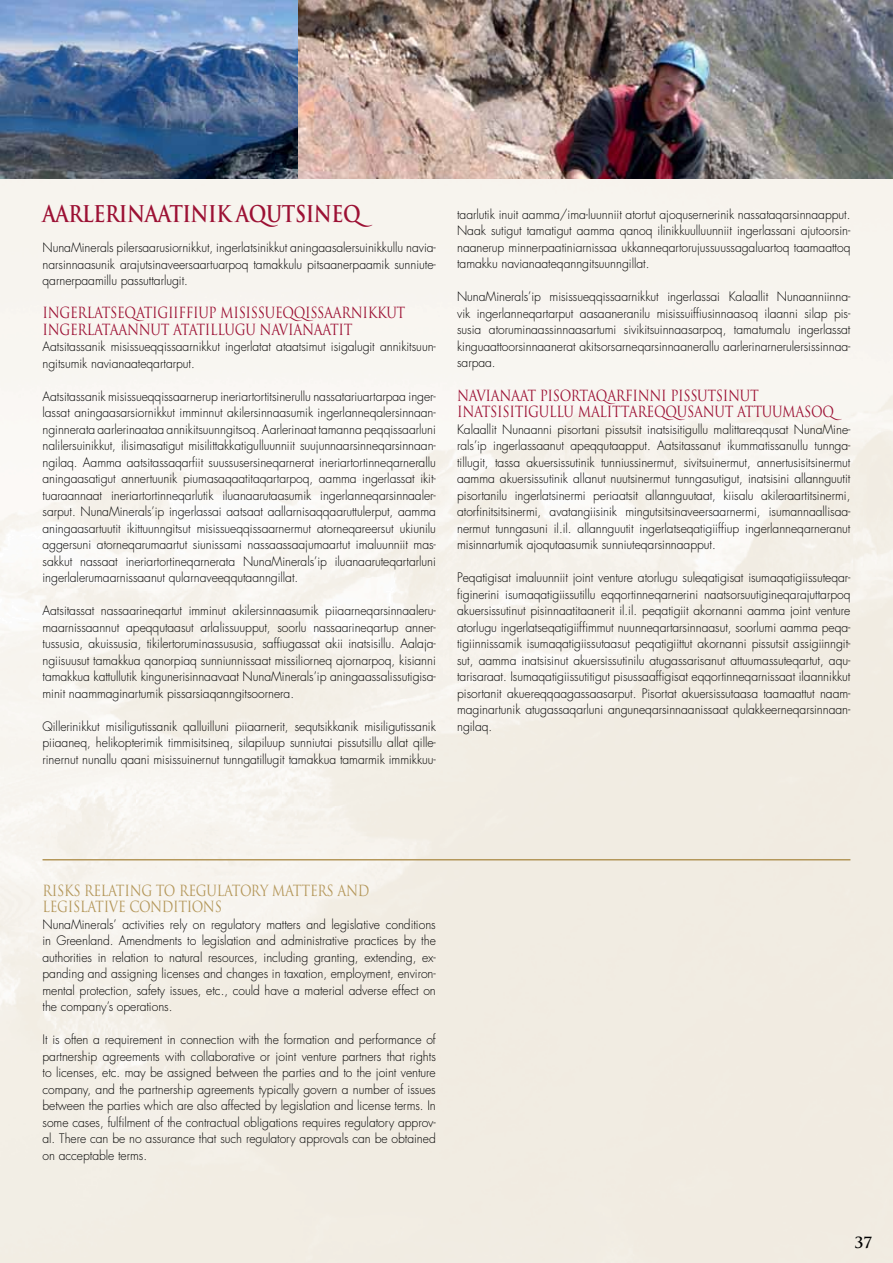
<style>
.page{position:relative;width:893px;height:1263px;background:#fff}
.page>*{position:absolute;margin:0;border:0;box-sizing:border-box;transform-origin:0 0}
.t1{font:700 22.5px "Trajan";letter-spacing:-.025em;color:#9c1134;scale:.85 1}
.t2{font:15px/16.5px "Trajan Pro";letter-spacing:-.025em;color:#9c1134;scale:.85 1}
.t3{font:15px/16.5px "Trajan Pro";letter-spacing:-.025em;color:#b4975a;scale:.85 1}
.t4{font:700 15px "Trajan";color:#000}
.t5{font:300 12.75px/16.5px "Futura Std";letter-spacing:-.005em;color:#000;text-align:justify;scale:.95 1}
</style>
<div class="page">
<img style="left:0;top:0;width:893px;height:179px">
<hr style="left:43px;top:859px;width:807px;height:1px;background:#b4975a">
<h1 class="t1" style="left:43px;top:200px;width:389px">AARLERINAATINIK AQUTSINEQ</h1>
<p class="t5" style="left:43px;top:239px;width:416px">NunaMinerals pilersaarusiornikkut, ingerlatsinikkut aningaasalersuinikkullu navia&shy;narsinnaasunik arajutsinaveersaartuarpoq tamakkulu pitsaanerpaamik sunniute&shy;qarnerpaamillu passuttarlugit.</p>
<p class="t2" style="left:43px;top:304px;width:428px">INGERLATSEQATIGIIFFIUP MISISSUEQQISSAARNIKKUT<br>INGERLATAANNUT ATATILLUGU NAVIANAATIT</p>
<p class="t5" style="left:43px;top:338px;width:416px">Aatsitassanik misissueqqissaarnikkut ingerlatat ataatsimut isigalugit annikitsuun&shy;ngitsumik navianaateqartarput.</p>
<p class="t5" style="left:43px;top:388px;width:416px">Aatsitassanik misissueqqissaarnerup ineriartortitsinerullu nassatariuartarpaa inger&shy;lassat aningaasarsiornikkut imminnut akilersinnaasumik ingerlanneqalersinnaan&shy;nginnerata aarlerinaataa annikitsuunngitsoq. Aarlerinaat tamanna peqqissaarluni nalilersuinikkut, ilisimasatigut misilittakkatigulluunniit suujunnaarsinneqarsinnaan&shy;ngilaq. Aamma aatsitassaqarfiit suussusersineqarnerat ineriartortinneqarnerallu aningaasatigut annertuunik piumasaqaatitaqartarpoq, aamma ingerlassat ikit&shy;tuaraannaat ineriartortinneqarlutik iluanaarutaasumik ingerlanneqarsinnaaler&shy;sarput. NunaMinerals’ip ingerlassai aatsaat aallarnisaqqaaruttulerput, aamma aningaasartuutit ikittuunngitsut misissueqqissaarnermut atorneqareersut ukiunilu aggersuni atorneqarumaartut siunissami nassaassaajumaartut imaluunniit mas&shy;sakkut nassaat ineriartortineqarnerata NunaMinerals’ip iluanaaruteqartarluni ingerlalerumaarnissaanut qularnaveeqqutaanngillat.</p>
<p class="t5" style="left:43px;top:602px;width:416px">Aatsitassat nassaarineqartut imminut akilersinnaasumik piiaarneqarsinnaaleru&shy;maarnissaannut apeqqutaasut arlalissuupput, soorlu nassaarineqartup anner&shy;tussusia, akuissusia, tikilertoruminassususia, saffiugassat akii inatsisillu. Aalaja&shy;ngiisuusut tamakkua qanorpiaq sunniunnissaat missiliorneq ajornarpoq, kisianni tamakkua kattullutik kingunerisinnaavaat NunaMinerals’ip aningaassalissutigisa&shy;minit naammaginartumik pissarsiaqanngitsoornera.</p>
<p class="t5" style="left:43px;top:718px;width:416px">Qillerinikkut misiligutissanik qalluilluni piiaarnerit, sequtsikkanik misiligutissanik piiaaneq, helikopterimik timmisitsineq, silapiluup sunniutai pissutsillu allat qille&shy;rinernut nunallu qaani misissuinernut tunngatillugit tamakkua tamarmik immikkuu-</p>
<p class="t5" style="left:457px;top:206px;width:416px">taarlutik inuit aamma/ima-luunniit atortut ajoqusernerinik nassataqarsinnaapput.<br>Naak sutigut tamatigut aamma qanoq ilinikkuulluunniit ingerlassani ajutoorsin&shy;naanerup minnerpaatiniarnissaa ukkanneqartorujussuussagaluartoq taamaattoq tamakku navianaateqanngitsuunngillat.</p>
<p class="t5" style="left:457px;top:289px;width:416px">NunaMinerals’ip misissueqqissaarnikkut ingerlassai Kalaallit Nunaanniinna&shy;vik ingerlanneqartarput aasaaneranilu misissuiffiusinnaasoq ilaanni silap pis&shy;susia atoruminaassinnaasartumi sivikitsuinnaasarpoq, tamatumalu ingerlassat kinguaattoorsinnaanerat akitsorsarneqarsinnaanerallu aarlerinarnerulersissinnaa&shy;sarpaa.</p>
<p class="t2" style="left:457px;top:387px;width:454px">NAVIANAAT PISORTAQARFINNI PISSUTSINUT<br>INATSISITIGULLU MALITTAREQQUSANUT ATTUUMASOQ</p>
<p class="t5" style="left:457px;top:421px;width:416px">Kalaallit Nunaanni pisortani pissutsit inatsisitigullu malittareqqusat NunaMine&shy;rals’ip ingerlassaanut apeqqutaapput. Aatsitassanut ikummatissanullu tunnga&shy;tillugit, tassa akuersissutinik tunniussinermut, sivitsuinermut, annertusisitsinermut aamma akuersissutinik allanut nuutsinermut tunngasutigut, inatsisini allannguutit pisortanilu ingerlatsinermi periaatsit allannguutaat, kiisalu akileraartitsinermi, atorfinitsitsinermi, avatangiisinik mingutsitsinaveersaarnermi, isumannaallisaa&shy;nermut tunngasuni il.il. allannguutit ingerlatseqatigiiffiup ingerlanneqarneranut misinnartumik ajoqutaasumik sunniuteqarsinnaapput.</p>
<p class="t5" style="left:457px;top:569px;width:416px">Peqatigisat imaluunniit joint venture atorlugu suleqatigisat isumaqatigiissuteqar&shy;figinerini isumaqatigiissutillu eqqortinneqarnerini naatsorsuutigineqarajuttarpoq akuersissutinut pisinnaatitaanerit il.il. peqatigiit akornanni aamma joint venture atorlugu ingerlatseqatigiiffimmut nuunneqartarsinnaasut, soorlumi aamma peqa&shy;tigiinnissamik isumaqatigiissutaasut peqatigiittut akornanni pissutsit assigiinngit&shy;sut, aamma inatsisinut akuersissutinilu atugassarisanut attuumassuteqartut, aqu&shy;tarisaraat. Isumaqatigiissutitigut pisussaaffigisat eqqortinneqarnissaat ilaannikkut pisortanit akuereqqaagassaasarput. Pisortat akuersissutaasa taamaattut naam&shy;maginartunik atugassaqarluni anguneqarsinnaanissaat qulakkeerneqarsinnaan&shy;ngilaq.</p>
<p class="t3" style="left:43px;top:882px;width:386px">RISKS RELATING TO REGULATORY MATTERS AND<br>LEGISLATIVE CONDITIONS</p>
<p class="t5" style="left:43px;top:916px;width:416px">NunaMinerals’ activities rely on regulatory matters and legislative conditions in Greenland. Amendments to legislation and administrative practices by the authorities in relation to natural resources, including granting, extending, ex&shy;panding and assigning licenses and changes in taxation, employment, environ&shy;mental protection, safety issues, etc., could have a material adverse effect on the company’s operations.</p>
<p class="t5" style="left:43px;top:1031px;width:416px">It is often a requirement in connection with the formation and performance of partnership agreements with collaborative or joint venture partners that rights to licenses, etc. may be assigned between the parties and to the joint venture company, and the partnership agreements typically govern a number of issues between the parties which are also affected by legislation and license terms. In some cases, fulfilment of the contractual obligations requires regulatory approv&shy;al. There can be no assurance that such regulatory approvals can be obtained on acceptable terms.</p>
<p class="t4" style="left:855px;top:1233px;width:18px">37</p>
</div>
